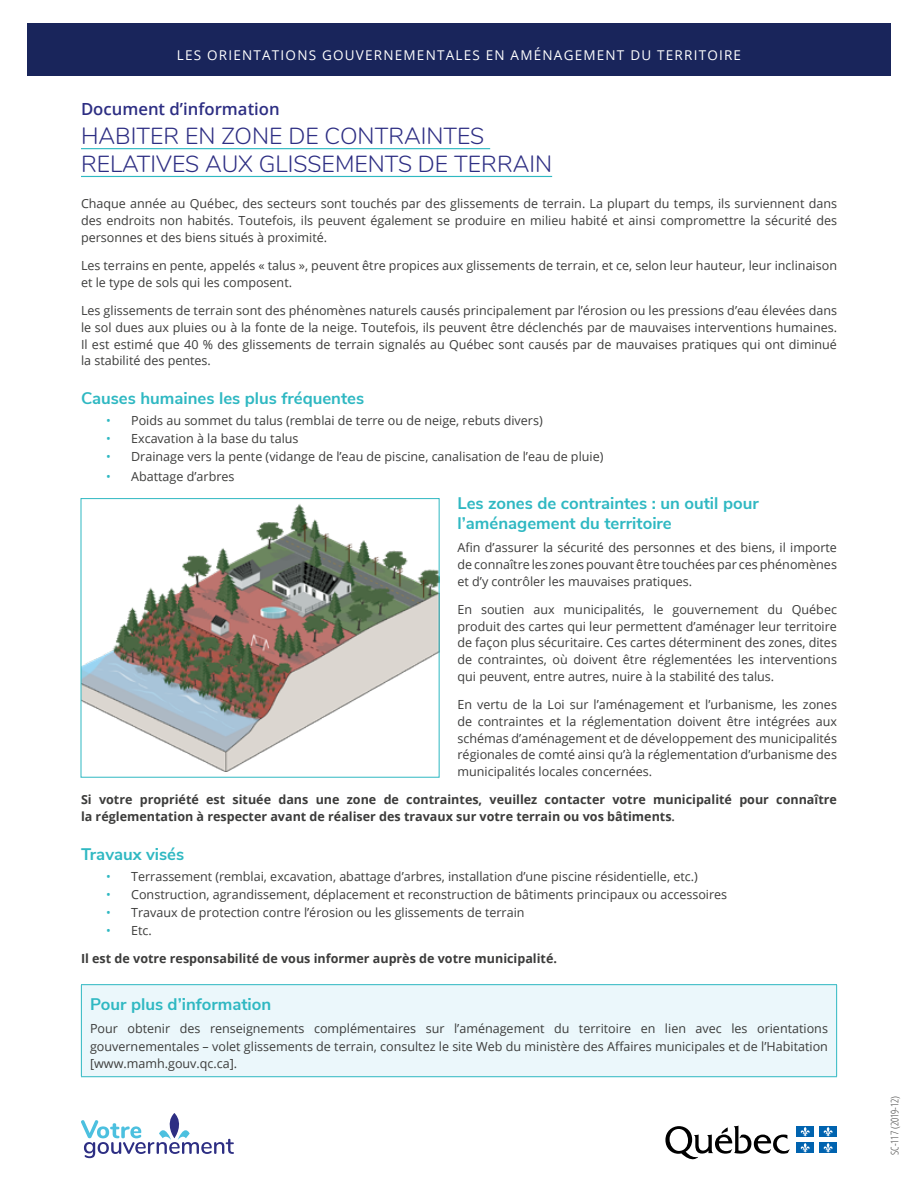
<style>
.page{position:relative;width:918px;height:1188px;background:#fff}
.page>*{position:absolute;margin:0;border:0;box-sizing:border-box;transform-origin:0 0}
.t1{font:300 23.25px/27.8px "Nunito";color:#2d2e83}
.t2{font:700 16.65px/20.1px "Nunito Sans";color:#2fb8c2}
.t3{font:600 16.65px "Open Sans";color:#2d2e83}
.t4{font:13.5px "Open Sans";letter-spacing:.09em;color:#fff}
.t5{font:12.6px/16.6px "Open Sans";color:#3c3c3b;text-align:justify}
.t6{font:700 12.6px/16.6px "Open Sans";color:#3c3c3b}
.li_puce{font:300 condensed 10.5px "Open Sans";color:#3c3c3b}
.s1{color:#2fb8c2}
.s2{font-weight:600}
</style>
<div class="page">
<div style="left:27px;top:23px;width:863px;height:53px;background:#19255b"></div>
<hr style="left:81px;top:148px;width:409px;height:1px;background:#2fb8c2">
<hr style="left:81px;top:176px;width:471px;height:1px;background:#2fb8c2">
<div style="left:81px;top:985px;width:756px;height:92px;background:#ebf7fb"></div>
<hr style="left:81px;top:984px;width:756px;height:1px;background:#2fb8c2">
<hr style="left:81px;top:985px;width:1px;height:91px;background:#2fb8c2">
<hr style="left:836px;top:985px;width:1px;height:91px;background:#2fb8c2">
<hr style="left:81px;top:1076px;width:756px;height:1px;background:#2fb8c2">
<svg style="left:81px;top:1113px;width:153px;height:45px"></svg>
<svg style="left:665px;top:1126px;width:125px;height:34px"></svg>
<div style="left:796px;top:1126px;width:18px;height:11px;background:#0063af"></div>
<svg style="left:800px;top:1127px;width:10px;height:10px"></svg>
<div style="left:819px;top:1126px;width:18px;height:11px;background:#0063af"></div>
<svg style="left:823px;top:1127px;width:10px;height:10px"></svg>
<div style="left:796px;top:1142px;width:18px;height:11px;background:#0063af"></div>
<svg style="left:800px;top:1143px;width:10px;height:10px"></svg>
<div style="left:819px;top:1142px;width:18px;height:11px;background:#0063af"></div>
<svg style="left:823px;top:1143px;width:10px;height:10px"></svg>
<img style="left:83px;top:504px;width:355px;height:268px">
<div style="left:81px;top:498px;width:359px;height:280px;border:1px solid #2fb8c2"></div>
<p class="t4" style="left:177px;top:46px;width:566px">LES ORIENTATIONS GOUVERNEMENTALES EN AMÉNAGEMENT DU TERRITOIRE</p>
<p class="t3" style="left:81px;top:98px;width:200px">Document d’information</p>
<p class="t1" style="left:81px;top:121px;width:473px">HABITER EN ZONE DE CONTRAINTES<br>RELATIVES AUX GLISSEMENTS DE TERRAIN</p>
<p class="t5" style="left:81px;top:195px;width:758px">Chaque année au Québec, des secteurs sont touchés par des glissements de terrain. La plupart du temps, ils surviennent dans des endroits non habités. Toutefois, ils peuvent également se produire en milieu habité et ainsi compromettre la sécurité des personnes et des biens situés à proximité.</p>
<p class="t5" style="left:81px;top:257px;width:758px">Les terrains en pente, appelés « talus », peuvent être propices aux glissements de terrain, et ce, selon leur hauteur, leur inclinaison et le type de sols qui les composent.</p>
<p class="t5" style="left:81px;top:302px;width:758px">Les glissements de terrain sont des phénomènes naturels causés principalement par l’érosion ou les pressions d’eau élevées dans le sol dues aux pluies ou à la fonte de la neige. Toutefois, ils peuvent être déclenchés par de mauvaises interventions humaines.<br>Il est estimé que 40 % des glissements de terrain signalés au Québec sont causés par de mauvaises pratiques qui ont diminué la stabilité des pentes.</p>
<h4 class="t2" style="left:81px;top:387px;width:285px">Causes humaines les plus fréquentes</h4>
<p class="t5" style="left:106px;top:412px;width:438px"><span class="s1">•</span> Poids au sommet du talus (remblai de terre ou de neige, rebuts divers)</p>
<p class="t5" style="left:106px;top:430px;width:194px"><span class="s1">•</span> Excavation à la base du talus</p>
<p class="t5" style="left:106px;top:448px;width:499px"><span class="s1">•</span> Drainage vers la pente (vidange de l’eau de piscine, canalisation de l’eau de pluie)</p>
<p class="t5" style="left:106px;top:468px;width:130px"><span class="s1">•</span> Abattage d’arbres</p>
<h4 class="t2" style="left:458px;top:492px;width:303px">Les zones de contraintes : un outil pour l’aménagement du territoire</h4>
<p class="t5" style="left:458px;top:539px;width:381px">Afin d’assurer la sécurité des personnes et des biens, il importe de connaître les zones pouvant être touchées par ces phénomènes et d’y contrôler les mauvaises pratiques.</p>
<p class="t5" style="left:458px;top:601px;width:381px">En soutien aux municipalités, le gouvernement du Québec produit des cartes qui leur permettent d’aménager leur territoire de façon plus sécuritaire. Ces cartes déterminent des zones, dites de contraintes, où doivent être réglementées les interventions qui peuvent, entre autres, nuire à la stabilité des talus.</p>
<p class="t5" style="left:458px;top:696px;width:381px">En vertu de la Loi sur l’aménagement et l’urbanisme, les zones de contraintes et la réglementation doivent être intégrées aux schémas d’aménagement et de développement des municipalités régionales de comté ainsi qu’à la réglementation d’urbanisme des municipalités locales concernées.</p>
<p class="t6" style="left:81px;top:791px;width:757px">Si votre propriété est située dans une zone de contraintes, veuillez contacter votre municipalité pour connaître la réglementation à respecter avant de réaliser des travaux sur votre terrain ou vos bâtiments<span class="s2">.</span></p>
<h4 class="t2" style="left:81px;top:843px;width:105px">Travaux visés</h4>
<p class="t5" style="left:106px;top:868px;width:593px"><span class="s1">•</span> Terrassement (remblai, excavation, abattage d’arbres, installation d’une piscine résidentielle, etc.)</p>
<p class="t5" style="left:106px;top:886px;width:623px"><span class="s1">•</span> Construction, agrandissement, déplacement et reconstruction de bâtiments principaux ou accessoires</p>
<p class="t5" style="left:106px;top:904px;width:420px"><span class="s1">•</span> Travaux de protection contre l’érosion ou les glissements de terrain</p>
<p class="t5" style="left:106px;top:921px;width:47px"><span class="s1">•</span> Etc.</p>
<p class="t6" style="left:81px;top:950px;width:478px">Il est de votre responsabilité de vous informer auprès de votre municipalité.</p>
<h4 class="t2" style="left:90px;top:993px;width:183px">Pour plus d’information</h4>
<p class="t5" style="left:90px;top:1020px;width:739px;line-height:17.4px">Pour obtenir des renseignements complémentaires sur l’aménagement du territoire en lien avec les orientations gouvernementales – volet glissements de terrain, consultez le site Web du ministère des Affaires municipales et de l’Habitation [www.mamh.gouv.qc.ca].</p>
<p class="li_puce" style="left:887px;top:1155px;width:61px;rotate:-90deg">SC-117 (2019-12)</p>
</div>
